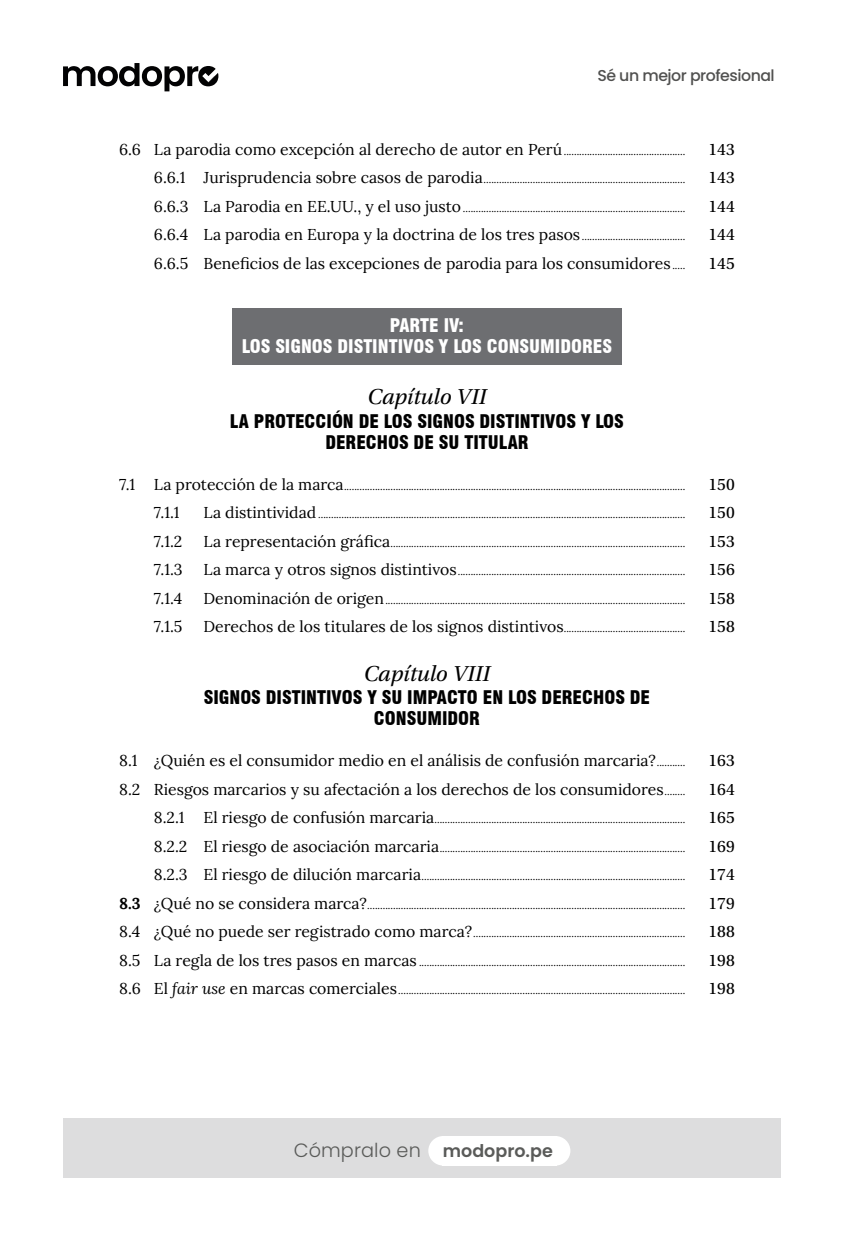
<style>
.page{position:relative;width:844px;height:1241px;background:#fff}
.page>*{position:absolute;margin:0;border:0;box-sizing:border-box;transform-origin:0 0}
.t1{font:italic 22.75px "Utopia Std";color:#000}
.t2{font:300 19.25px "Poppins";letter-spacing:.005em;color:#5a5b59}
.t3{font:900 condensed 18.38px/21.2px "Swiss 721 BT";color:#000;text-align:center}
.t4{font:900 condensed 18.38px/21.2px "Swiss 721 BT";color:#fff;text-align:center}
.t5{font:17.5px "Utopia Std";color:#000}
.t6{font:15.75px "Lora";color:#000}
.t7{font:500 15.75px "Poppins";letter-spacing:-.03em;color:#515150}
.t8{font:10.5px "Lora";color:#000}
.s1{font-size:10.5px}
.s2{font-size:15.75px}
.s3{font-weight:700;font-size:15.75px}
.s4{font-style:italic;font-size:15.75px}
.s5{font-weight:600;font-size:17.5px}
</style>
<div class="page">
<div style="left:232px;top:308px;width:389px;height:57px;background:#6d6e71"></div>
<div style="left:63px;top:1118px;width:717px;height:59px;background:#ddddde"></div>
<div style="left:428px;top:1135px;width:30px;height:30px;background:#fff;border-radius:50%"></div>
<div style="left:540px;top:1135px;width:30px;height:30px;background:#fff;border-radius:50%"></div>
<div style="left:441px;top:1135px;width:115px;height:30px;background:#fff"></div>
<svg style="left:63px;top:63px;width:155px;height:28px"></svg>
<h3 class="t7" style="left:597px;top:66px;width:179px">Sé un mejor profesional</h3>
<h3 class="t6" style="left:119px;top:137px;width:567px">6.6 La parodia como excepción al derecho de autor en Perú<span class="s1">...............................................</span></h3>
<h3 class="t5" style="left:708px;top:140px;width:28px">143</h3>
<p class="t8" style="left:154px;top:171px;width:532px"><span class="s2">6.6.1 Jurisprudencia sobre casos de parodia</span>..............................................................................</p>
<h3 class="t5" style="left:708px;top:168px;width:28px">143</h3>
<p class="t8" style="left:154px;top:200px;width:532px"><span class="s2">6.6.3 La Parodia en EE.UU., y el uso justo</span> ......................................................................................</p>
<h3 class="t5" style="left:708px;top:197px;width:28px">144</h3>
<h3 class="t6" style="left:154px;top:223px;width:532px">6.6.4 La parodia en Europa y la doctrina de los tres pasos<span class="s1">........................................</span></h3>
<h3 class="t5" style="left:708px;top:225px;width:28px">144</h3>
<h3 class="t6" style="left:154px;top:251px;width:532px">6.6.5 Beneficios de las excepciones de parodia para los consumidores <span class="s1">.....</span></h3>
<h3 class="t5" style="left:708px;top:253px;width:28px">145</h3>
<h3 class="t4" style="left:242px;top:315px;width:371px">PARTE IV:<br>LOS SIGNOS DISTINTIVOS Y LOS CONSUMIDORES</h3>
<h1 class="t1" style="left:367px;top:384px;width:120px">Capítulo VII</h1>
<h3 class="t3" style="left:230px;top:410px;width:395px">LA PROTECCIÓN DE LOS SIGNOS DISTINTIVOS Y LOS<br>DERECHOS DE SU TITULAR</h3>
<p class="t8" style="left:119px;top:478px;width:567px"><span class="s2">7.1 La protección de la marca</span>....................................................................................................................................</p>
<h3 class="t5" style="left:708px;top:474px;width:28px">150</h3>
<h3 class="t6" style="left:154px;top:500px;width:27px">7.1.1</h3>
<p class="t8" style="left:203px;top:506px;width:483px"><span class="s2">La distintividad</span> ..............................................................................................................................................</p>
<h3 class="t5" style="left:708px;top:503px;width:28px">150</h3>
<h3 class="t6" style="left:154px;top:529px;width:30px">7.1.2</h3>
<p class="t8" style="left:203px;top:535px;width:483px"><span class="s2">La representación gráfica</span>..................................................................................................................</p>
<h3 class="t5" style="left:708px;top:531px;width:28px">153</h3>
<h3 class="t6" style="left:154px;top:557px;width:30px">7.1.3</h3>
<p class="t8" style="left:203px;top:563px;width:483px"><span class="s2">La marca y otros signos distintivos</span>........................................................................................</p>
<h3 class="t5" style="left:708px;top:560px;width:28px">156</h3>
<h3 class="t6" style="left:154px;top:586px;width:30px">7.1.4</h3>
<p class="t8" style="left:203px;top:592px;width:483px"><span class="s2">Denominación de origen</span>....................................................................................................................</p>
<h3 class="t5" style="left:708px;top:588px;width:28px">158</h3>
<h3 class="t6" style="left:154px;top:614px;width:30px">7.1.5</h3>
<p class="t8" style="left:203px;top:620px;width:483px"><span class="s2">Derechos de los titulares de los signos distintivos</span>...............................................</p>
<h3 class="t5" style="left:708px;top:617px;width:28px">158</h3>
<h1 class="t1" style="left:363px;top:660px;width:128px">Capítulo VIII</h1>
<h3 class="t3" style="left:204px;top:687px;width:448px">SIGNOS DISTINTIVOS Y SU IMPACTO EN LOS DERECHOS DE<br>CONSUMIDOR</h3>
<h3 class="t6" style="left:119px;top:748px;width:567px">8.1 ¿Quién es el consumidor medio en el análisis de confusión marcaria?<span class="s1">...........</span></h3>
<h3 class="t5" style="left:708px;top:751px;width:28px">163</h3>
<h3 class="t6" style="left:119px;top:777px;width:567px">8.2 Riesgos marcarios y su afectación a los derechos de los consumidores<span class="s1">........</span></h3>
<h3 class="t5" style="left:708px;top:779px;width:28px">164</h3>
<p class="t8" style="left:154px;top:811px;width:532px"><span class="s2">8.2.1 El riesgo de confusión marcaria</span>.................................................................................................</p>
<h3 class="t5" style="left:708px;top:808px;width:28px">165</h3>
<p class="t8" style="left:154px;top:839px;width:532px"><span class="s2">8.2.2 El riesgo de asociación marcaria</span>...............................................................................................</p>
<h3 class="t5" style="left:708px;top:836px;width:28px">169</h3>
<p class="t8" style="left:154px;top:868px;width:532px"><span class="s2">8.2.3 El riesgo de dilución marcaria</span>......................................................................................................</p>
<h3 class="t5" style="left:708px;top:864px;width:28px">174</h3>
<p class="t8" style="left:119px;top:896px;width:567px"><span class="s3">8.3</span> <span class="s2">¿Qué no se considera marca?</span>...........................................................................................................................</p>
<h3 class="t5" style="left:708px;top:893px;width:28px">179</h3>
<p class="t8" style="left:119px;top:925px;width:567px"><span class="s2">8.4 ¿Qué no puede ser registrado como marca?</span>..................................................................................</p>
<h3 class="t5" style="left:708px;top:921px;width:28px">188</h3>
<p class="t8" style="left:119px;top:953px;width:567px"><span class="s2">8.5 La regla de los tres pasos en marcas</span> .......................................................................................................</p>
<h3 class="t5" style="left:708px;top:950px;width:28px">198</h3>
<p class="t8" style="left:119px;top:982px;width:567px"><span class="s2">8.6 El</span> <span class="s4">fair use</span> <span class="s2">en marcas comerciales</span>...............................................................................................................</p>
<h3 class="t5" style="left:708px;top:978px;width:28px">198</h3>
<h2 class="t2" style="left:294px;top:1138px;width:260px">Cómpralo en <span class="s5">modopro.pe</span></h2>
</div>
